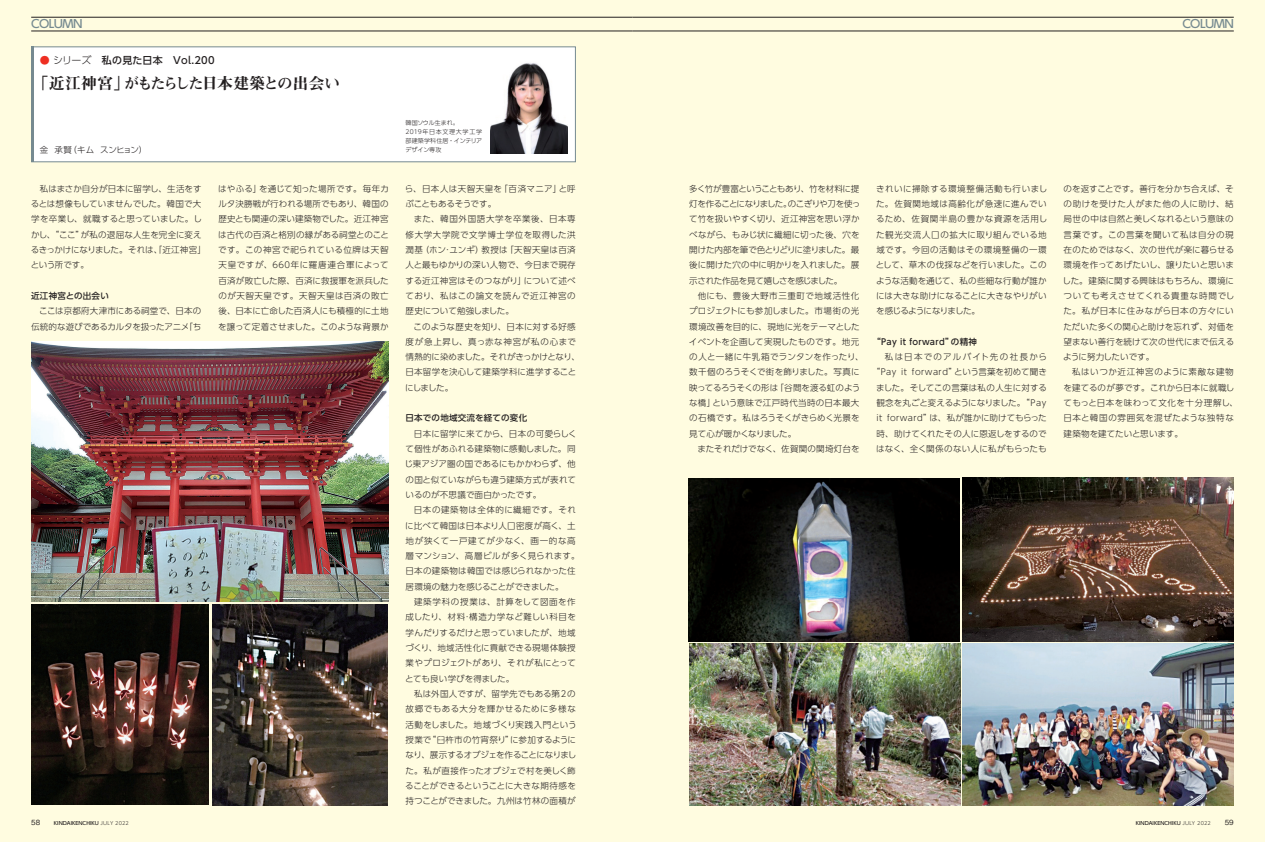
<style>
.page{position:relative;width:1265px;height:842px;background:#fff}
.page>*{position:absolute;margin:0;border:0;box-sizing:border-box;transform-origin:0 0}
.t1{font:15.6px "Midashi Min Pro MA31";letter-spacing:-.035em;color:#231f20}
.t2{font:500 11.3px "UD Shin Go Pro";letter-spacing:-.05em;color:#768a90}
.t3{font:500 9.9px "UD Shin Go Pro";letter-spacing:.03em;color:#231f20}
.t4{font:300 8.5px/15.3px "UD Shin Go Pro";letter-spacing:.015em;color:#231f20;text-align:justify}
.t5{font:300 8.5px/15.3px "UD Shin Go Pro";letter-spacing:.045em;color:#231f20}
.t6{font:500 8.5px "UD Shin Go Pro";letter-spacing:.03em;color:#231f20}
.t7{font:300 8.5px/15.3px "UD Shin Go Pro";letter-spacing:-.005em;color:#231f20;text-align:right}
.t8{font:300 8.5px "UD Shin Go Pro";letter-spacing:-.055em;color:#231f20}
.t9{font:500 7.1px "Gothic BBB Pro";color:#231f20}
.t10{font:300 6px/9.2px "UD Shin Go Pro";letter-spacing:.02em;color:#231f20}
.t11{font:500 5px "UD Shin Go Pro";color:#231f20}
.s1{font-weight:300;color:#ee2e22}
.s2{font-weight:300}
</style>
<div class="page">
<div style="left:0;top:0;width:632px;height:842px;background:#fffce0"></div>
<div style="left:632px;top:0;width:632px;height:842px;background:#fffce0"></div>
<hr style="left:31px;top:31px;width:601px;height:1px;background:#231f20">
<hr style="left:31px;top:17px;width:601px;height:1px;background:#231f20">
<hr style="left:632px;top:31px;width:601px;height:1px;background:#231f20">
<hr style="left:632px;top:17px;width:601px;height:1px;background:#231f20">
<div style="left:31px;top:47px;width:544px;height:115px;background:#fff"></div>
<div style="left:31px;top:46px;width:544px;height:116px;border:1px solid #768a90"></div>
<hr style="left:31px;top:46px;width:3px;height:116px;background:#768a90">
<img style="left:490px;top:63px;width:77px;height:90px">
<img style="left:31px;top:342px;width:357px;height:260px">
<img style="left:31px;top:604px;width:177px;height:201px">
<img style="left:212px;top:605px;width:175px;height:200px">
<img style="left:688px;top:479px;width:271px;height:162px">
<img style="left:689px;top:644px;width:271px;height:161px">
<img style="left:962px;top:478px;width:270px;height:163px">
<img style="left:962px;top:644px;width:271px;height:161px">
<h2 class="t2" style="left:31px;top:15px;width:53px">COLUMN</h2>
<h2 class="t2" style="left:1182px;top:15px;width:53px">COLUMN</h2>
<p class="t3" style="left:40px;top:52px;width:176px"><span class="s1">●</span> <span class="s2">シリーズ　</span>私の見た日本　Vol.200</p>
<h1 class="t1" style="left:33px;top:71px;width:308px">「近江神宮」がもたらした日本建築との出会い</h1>
<p class="t8" style="left:40px;top:143px;width:109px">金 承賢（キム スンヒョン）</p>
<p class="t10" style="left:405px;top:118px;width:78px">韓国ソウル生まれ。<br>2019年日本文理大学工学部建築学科住居・インテリアデザイン専攻</p>
<p class="t4" style="left:31px;top:181px;width:177px;text-align:left;text-indent:9px">私はまさか自分が日本に留学し、生活をするとは想像もしていませんでした。韓国で大学を卒業し、就職すると思っていました。しかし、“ここ”が私の退屈な人生を完全に変えるきっかけになりました。それは、「近江神宮」という所です。</p>
<p class="t6" style="left:31px;top:289px;width:79px">近江神宮との出会い</p>
<p class="t7" style="left:31px;top:303px;width:172px">ここは京都府大津市にある祠堂で、日本の伝統的な遊びであるカルタを扱ったアニメ「ち</p>
<p class="t4" style="left:218px;top:181px;width:172px">はやふる」を通じて知った場所です。毎年カルタ決勝戦が行われる場所でもあり、韓国の歴史とも関連の深い建築物でした。近江神宮は古代の百済と格別の縁がある祠堂とのことです。この神宮で祀られている位牌は天智天皇ですが、660年に羅唐連合軍によって百済が敗亡した際、百済に救援軍を派兵したのが天智天皇です。天智天皇は百済の敗亡後、日本に亡命した百済人にも積極的に土地を譲って定着させました。このような背景か</p>
<p class="t4" style="left:405px;top:181px;width:172px">ら、日本人は天智天皇を「百済マニア」と呼ぶこともあるそうです。</p>
<p class="t4" style="left:405px;top:211px;width:172px;text-indent:8px">また、韓国外国語大学を卒業後、日本専修大学大学院で文学博士学位を取得した洪潤基（ホン·ユンギ）教授は「天智天皇は百済人と最もゆかりの深い人物で、今日まで現存する近江神宮はそのつながり」について述べており、私はこの論文を読んで近江神宮の歴史について勉強しました。</p>
<p class="t4" style="left:405px;top:318px;width:176px;text-align:left;text-indent:8px">このような歴史を知り、日本に対する好感度が急上昇し、真っ赤な神宮が私の心まで情熱的に染めました。それがきっかけとなり、日本留学を決心して建築学科に進学することにしました。</p>
<p class="t6" style="left:405px;top:411px;width:123px">日本での地域交流を経ての変化</p>
<p class="t4" style="left:404px;top:425px;width:173px;text-indent:9px">日本に留学に来てから、日本の可愛らしくて個性があふれる建築物に感動しました。同じ東アジア圏の国であるにもかかわらず、他の国と似ていながらも違う建築方式が表れているのが不思議で面白かったです。</p>
<p class="t4" style="left:405px;top:502px;width:176px;text-align:left;text-indent:9px">日本の建築物は全体的に繊細です。それに比べて韓国は日本より人口密度が高く、土地が狭くて一戸建てが少なく、画一的な高層マンション、高層ビルが多く見られます。日本の建築物は韓国では感じられなかった住居環境の魅力を感じることができました。</p>
<p class="t4" style="left:405px;top:594px;width:172px;text-indent:9px">建築学科の授業は、計算をして図面を作成したり、材料·構造力学など難しい科目を学んだりするだけと思っていましたが、地域づくり、地域活性化に貢献できる現場体験授業やプロジェクトがあり、それが私にとってとても良い学びを得ました。</p>
<p class="t4" style="left:405px;top:686px;width:173px;text-indent:9px">私は外国人ですが、留学先でもある第2の故郷でもある大分を輝かせるために多様な活動をしました。地域づくり実践入門という授業で“臼杵市の竹宵祭り”に参加するようになり、展示するオブジェを作ることになりました。私が直接作ったオブジェで村を美しく飾ることができるということに大きな期待感を持つことができました。九州は竹林の面積が</p>
<p class="t4" style="left:689px;top:181px;width:173px">多く竹が豊富ということもあり、竹を材料に提灯を作ることになりました。のこぎりや刀を使って竹を扱いやすく切り、近江神宮を思い浮かべながら、もみじ状に繊細に切った後、穴を開けた内部を筆で色とりどりに塗りました。最後に開けた穴の中に明かりを入れました。展示された作品を見て嬉しさを感じました。</p>
<p class="t4" style="left:689px;top:288px;width:176px;text-align:left;text-indent:9px">他にも、豊後大野市三重町で地域活性化プロジェクトにも参加しました。市場街の光環境改善を目的に、現地に光をテーマとしたイベントを企画して実現したものです。地元の人と一緒に牛乳箱でランタンを作ったり、数千個のろうそくで街を飾りました。写真に映ってるろうそくの形は「谷間を渡る虹のような橋」という意味で江戸時代当時の日本最大の石橋です。私はろうそくがきらめく光景を見て心が暖かくなりました。</p>
<p class="t4" style="left:697px;top:441px;width:164px">またそれだけでなく、佐賀関の関埼灯台を</p>
<p class="t4" style="left:875px;top:181px;width:173px">きれいに掃除する環境整備活動も行いました。佐賀関地域は高齢化が急速に進んでいるため、佐賀関半島の豊かな資源を活用した観光交流人口の拡大に取り組んでいる地域です。今回の活動はその環境整備の一環として、草木の伐採などを行いました。このような活動を通じて、私の些細な行動が誰かには大きな助けになることに大きなやりがいを感じるようになりました。</p>
<p class="t6" style="left:872px;top:335px;width:106px">“Pay it forward”の精神</p>
<p class="t4" style="left:871px;top:349px;width:177px;text-align:right">私は日本でのアルバイト先の社長から“Pay it forward”という言葉を初めて聞きました。そしてこの言葉は私の人生に対する観念を丸ごと変えるようになりました。“Pay it forward”は、私が誰かに助けてもらった時、助けてくれたその人に恩返しをするのではなく、全く関係のない人に私がもらったも</p>
<p class="t4" style="left:1062px;top:181px;width:173px">のを返すことです。善行を分かち合えば、その助けを受けた人がまた他の人に助け、結局世の中は自然と美しくなれるという意味の言葉です。この言葉を聞いて私は自分の現在のためではなく、次の世代が楽に暮らせる環境を作ってあげたいし、譲りたいと思いました。建築に関する興味はもちろん、環境についても考えさせてくれる貴重な時間でした。私が日本に住みながら日本の方々にいただいた多くの関心と助けを忘れず、対価を望まない善行を続けて次の世代にまで伝えるように努力したいです。</p>
<p class="t5" style="left:1063px;top:364px;width:176px;text-indent:9px">私はいつか近江神宮のように素敵な建物を建てるのが夢です。これから日本に就職してもっと日本を味わって文化を十分理解し、日本と韓国の雰囲気を混ぜたような独特な建築物を建てたいと思います。</p>
<p class="t9" style="left:31px;top:817px;width:10px">58</p>
<p class="t11" style="left:54px;top:819px;width:76px">KINDAIKENCHIKU <span class="s2">JULY 2022</span></p>
<p class="t11" style="left:1135px;top:819px;width:76px">KINDAIKENCHIKU <span class="s2">JULY 2022</span></p>
<p class="t9" style="left:1224px;top:817px;width:10px">59</p>
</div>
